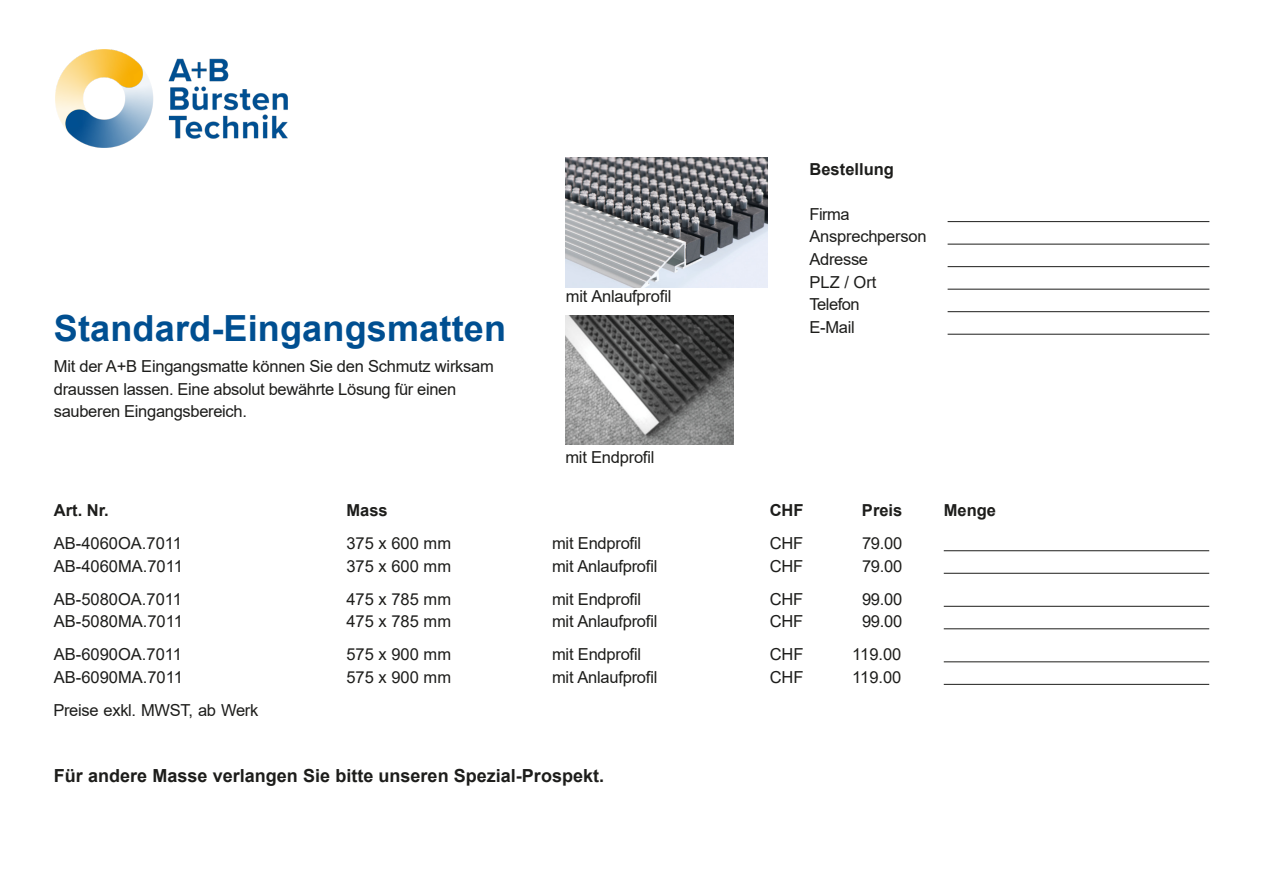
<style>
.page{position:relative;width:1264px;height:894px;background:#fff}
.page>*{position:absolute;margin:0;border:0;box-sizing:border-box;transform-origin:0 0}
.t1{font:700 36px "Arial";letter-spacing:.005em;color:#004f91}
.t2{font:700 18px "Arial";color:#1d1d1b}
.t3{font:16.5px/22.5px "Arial";letter-spacing:-.015em;color:#1d1d1b}
.t4{font:700 16.5px "Arial";color:#1d1d1b}
</style>
<div class="page">
<hr style="left:943px;top:550px;width:266px;height:1px;background:#1d1d1b">
<hr style="left:943px;top:572px;width:266px;height:1px;background:#1d1d1b">
<hr style="left:943px;top:605px;width:266px;height:1px;background:#1d1d1b">
<hr style="left:943px;top:628px;width:266px;height:1px;background:#1d1d1b">
<hr style="left:943px;top:661px;width:266px;height:1px;background:#1d1d1b">
<hr style="left:943px;top:683px;width:266px;height:1px;background:#1d1d1b">
<img style="left:56px;top:50px;width:231px;height:98px">
<img style="left:566px;top:157px;width:201px;height:130px">
<hr style="left:947px;top:221px;width:262px;height:1px;background:#1d1d1b">
<hr style="left:947px;top:244px;width:262px;height:1px;background:#1d1d1b">
<hr style="left:947px;top:266px;width:262px;height:1px;background:#1d1d1b">
<hr style="left:947px;top:289px;width:262px;height:1px;background:#1d1d1b">
<hr style="left:947px;top:311px;width:262px;height:1px;background:#1d1d1b">
<hr style="left:947px;top:334px;width:262px;height:1px;background:#1d1d1b">
<img style="left:566px;top:315px;width:167px;height:129px">
<h1 class="t1" style="left:54px;top:314px;width:454px">Standard-Eingangsmatten</h1>
<p class="t3" style="left:54px;top:356px;width:441px">Mit der A+B Eingangsmatte können Sie den Schmutz wirksam draussen lassen. Eine absolut bewährte Lösung für einen sauberen Eingangsbereich.</p>
<p class="t3" style="left:566px;top:286px;width:107px">mit Anlaufprofil</p>
<p class="t3" style="left:565px;top:447px;width:91px">mit Endprofil</p>
<p class="t4" style="left:809px;top:163px;width:86px">Bestellung</p>
<p class="t3" style="left:809px;top:204px;width:118px">Firma<br>Ansprechperson<br>Adresse<br>PLZ / Ort<br>Telefon<br>E-Mail</p>
<p class="t4" style="left:54px;top:504px;width:57px">Art. Nr.</p>
<p class="t4" style="left:346px;top:504px;width:43px">Mass</p>
<p class="t4" style="left:769px;top:504px;width:35px">CHF</p>
<p class="t4" style="left:862px;top:504px;width:42px">Preis</p>
<p class="t4" style="left:943px;top:504px;width:54px">Menge</p>
<p class="t3" style="left:54px;top:533px;width:130px">AB-4060OA.7011</p>
<p class="t3" style="left:346px;top:533px;width:106px">375 x 600 mm</p>
<p class="t3" style="left:552px;top:533px;width:91px">mit Endprofil</p>
<p class="t3" style="left:769px;top:533px;width:35px">CHF</p>
<p class="t3" style="left:862px;top:533px;width:42px">79.00</p>
<p class="t3" style="left:54px;top:556px;width:131px">AB-4060MA.7011</p>
<p class="t3" style="left:346px;top:556px;width:106px">375 x 600 mm</p>
<p class="t3" style="left:552px;top:556px;width:107px">mit Anlaufprofil</p>
<p class="t3" style="left:769px;top:556px;width:35px">CHF</p>
<p class="t3" style="left:862px;top:556px;width:42px">79.00</p>
<p class="t3" style="left:54px;top:589px;width:130px">AB-5080OA.7011</p>
<p class="t3" style="left:346px;top:589px;width:106px">475 x 785 mm</p>
<p class="t3" style="left:552px;top:589px;width:91px">mit Endprofil</p>
<p class="t3" style="left:769px;top:589px;width:35px">CHF</p>
<p class="t3" style="left:862px;top:589px;width:42px">99.00</p>
<p class="t3" style="left:54px;top:611px;width:131px">AB-5080MA.7011</p>
<p class="t3" style="left:346px;top:611px;width:106px">475 x 785 mm</p>
<p class="t3" style="left:552px;top:611px;width:107px">mit Anlaufprofil</p>
<p class="t3" style="left:769px;top:611px;width:35px">CHF</p>
<p class="t3" style="left:862px;top:611px;width:42px">99.00</p>
<p class="t3" style="left:54px;top:644px;width:130px">AB-6090OA.7011</p>
<p class="t3" style="left:346px;top:644px;width:106px">575 x 900 mm</p>
<p class="t3" style="left:552px;top:644px;width:91px">mit Endprofil</p>
<p class="t3" style="left:769px;top:644px;width:35px">CHF</p>
<p class="t3" style="left:852px;top:644px;width:51px">119.00</p>
<p class="t3" style="left:54px;top:667px;width:131px">AB-6090MA.7011</p>
<p class="t3" style="left:346px;top:667px;width:106px">575 x 900 mm</p>
<p class="t3" style="left:552px;top:667px;width:107px">mit Anlaufprofil</p>
<p class="t3" style="left:769px;top:667px;width:35px">CHF</p>
<p class="t3" style="left:852px;top:667px;width:51px">119.00</p>
<p class="t3" style="left:53px;top:700px;width:206px">Preise exkl. MWST, ab Werk</p>
<p class="t2" style="left:54px;top:769px;width:551px">Für andere Masse verlangen Sie bitte unseren Spezial-Prospekt.</p>
</div>
